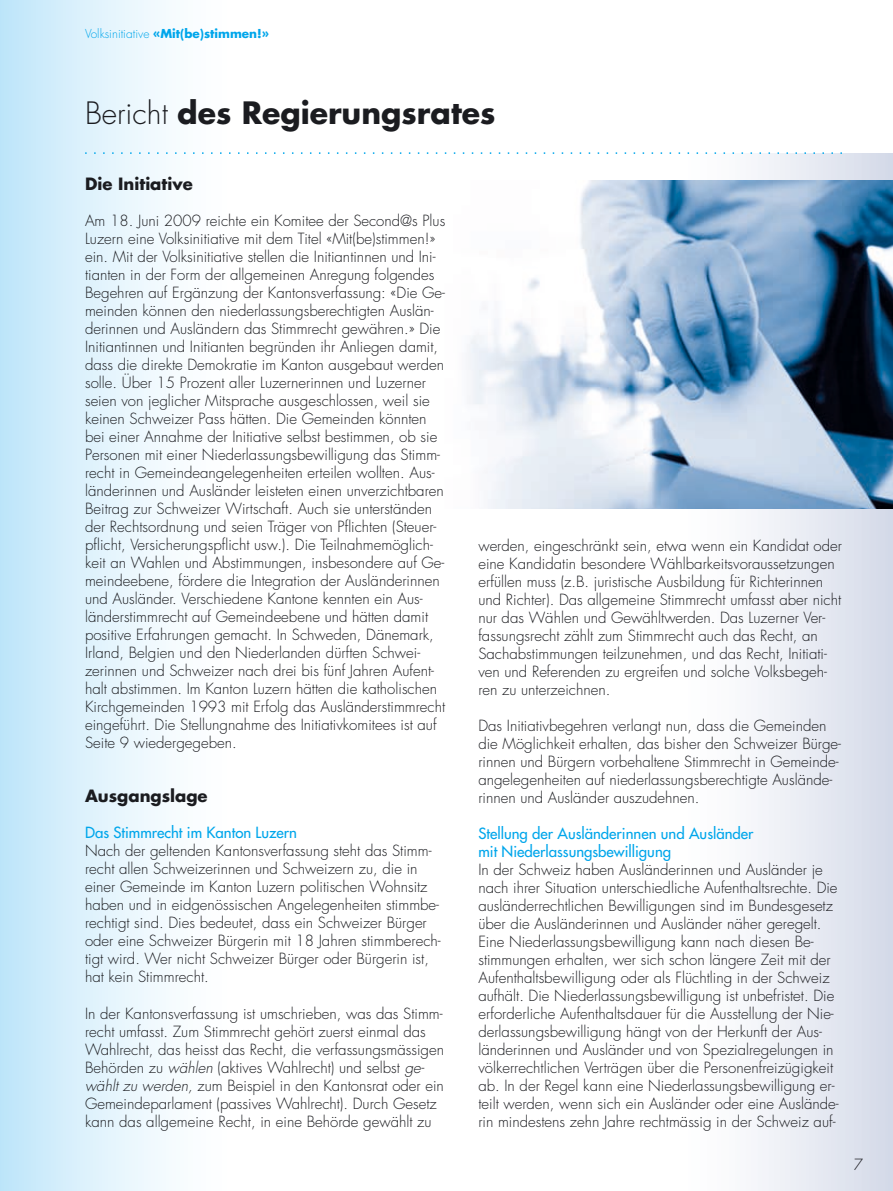
<style>
.page{position:relative;width:893px;height:1191px;background:#fff}
.page>*{position:absolute;margin:0;border:0;box-sizing:border-box;transform-origin:0 0}
.t1{font:700 30px "Futura";color:#1b1c20}
.t2{font:700 16.5px "Futura";color:#1b1c20}
.t3{font:300 15px/18px "Futura";color:#1b1c20}
.t4{font:15px/18px "Futura";color:#00a6eb}
.t5{font:700 12px "Futura";color:#00a6eb}
.s1{font-weight:300}
.s2{font-style:italic}
</style>
<div class="page">
<div style="left:0;top:0;width:246px;height:1191px;background:linear-gradient(to right,#c3e7fa,#fff)"></div>
<div style="left:665px;top:153px;width:228px;height:1038px;background:linear-gradient(to right,#fff,#d6dce9)"></div>
<svg style="left:85px;top:152px;width:757px;height:2px"></svg>
<img style="left:468px;top:180px;width:425px;height:328px">
<p class="t5" style="left:85px;top:25px;width:186px"><span class="s1">Volksinitiative</span> «Mit(be)stimmen!»</p>
<h1 class="t1" style="left:85px;top:92px;width:412px"><span class="s1">Bericht</span> des Regierungsrates</h1>
<p class="t2" style="left:85px;top:172px;width:109px">Die Initiative</p>
<p class="t3" style="left:85px;top:212px;width:362px">Am 18. Juni 2009 reichte ein Komitee der Second@s Plus Luzern eine Volksinitiative mit dem Titel «Mit(be)stimmen!» ein. Mit der Volksinitiative stellen die Initiantinnen und Ini&shy;tianten in der Form der allgemeinen Anregung folgendes Begehren auf Ergänzung der Kantonsverfassung: «Die Ge&shy;meinden können den niederlassungsberechtigten Auslän&shy;derinnen und Ausländern das Stimmrecht gewähren.» Die Initiantinnen und Initianten begründen ihr Anliegen damit, dass die direkte Demokratie im Kanton ausgebaut werden solle. Über 15 Prozent aller Luzernerinnen und Luzerner seien von jeglicher Mitsprache ausgeschlossen, weil sie keinen Schweizer Pass hätten. Die Gemeinden könnten bei einer Annahme der Initiative selbst bestimmen, ob sie Personen mit einer Niederlassungsbewilligung das Stimm&shy;recht in Gemeindeangelegenheiten erteilen wollten. Aus&shy;länderinnen und Ausländer leisteten einen unverzichtbaren Beitrag zur Schweizer Wirtschaft. Auch sie unterständen der Rechtsordnung und seien Träger von Pflichten (Steuer&shy;pflicht, Versicherungspflicht usw.). Die Teilnahmemöglich&shy;keit an Wahlen und Abstimmungen, insbesondere auf Ge&shy;meindeebene, fördere die Integration der Ausländerinnen und Ausländer. Verschiedene Kantone kennten ein Aus&shy;länderstimmrecht auf Gemeindeebene und hätten damit positive Erfahrungen gemacht. In Schweden, Dänemark, Irland, Belgien und den Niederlanden dürften Schwei&shy;zerinnen und Schweizer nach drei bis fünf Jahren Aufent&shy;halt abstimmen. Im Kanton Luzern hätten die katholischen Kirchgemeinden 1993 mit Erfolg das Ausländerstimmrecht eingeführt. Die Stellungnahme des Initiativkomitees ist auf Seite 9 wiedergegeben.</p>
<p class="t2" style="left:85px;top:784px;width:124px">Ausgangslage</p>
<p class="t4" style="left:85px;top:823px;width:214px">Das Stimmrecht im Kanton Luzern</p>
<p class="t3" style="left:85px;top:842px;width:357px">Nach der geltenden Kantonsverfassung steht das Stimm&shy;recht allen Schweizerinnen und Schweizern zu, die in einer Gemeinde im Kanton Luzern politischen Wohnsitz haben und in eidgenössischen Angelegenheiten stimmbe&shy;rechtigt sind. Dies bedeutet, dass ein Schweizer Bürger oder eine Schweizer Bürgerin mit 18 Jahren stimmberech&shy;tigt wird. Wer nicht Schweizer Bürger oder Bürgerin ist, hat kein Stimmrecht.</p>
<p class="t3" style="left:85px;top:1004px;width:360px">In der Kantonsverfassung ist umschrieben, was das Stimm&shy;recht umfasst. Zum Stimmrecht gehört zuerst einmal das Wahlrecht, das heisst das Recht, die verfassungsmässigen Behörden zu <span class="s2">wählen</span> (aktives Wahlrecht) und selbst <span class="s2">ge&shy;wählt zu werden,</span> zum Beispiel in den Kantonsrat oder ein Gemeindeparlament (passives Wahlrecht). Durch Gesetz kann das allgemeine Recht, in eine Behörde gewählt zu</p>
<p class="t3" style="left:478px;top:536px;width:365px">werden, eingeschränkt sein, etwa wenn ein Kandidat oder eine Kandidatin besondere Wählbarkeitsvoraussetzungen erfüllen muss (z.B. juristische Ausbildung für Richterinnen und Richter). Das allgemeine Stimmrecht umfasst aber nicht nur das Wählen und Gewähltwerden. Das Luzerner Ver&shy;fassungsrecht zählt zum Stimmrecht auch das Recht, an Sachabstimmungen teilzunehmen, und das Recht, Initiati&shy;ven und Referenden zu ergreifen und solche Volksbegeh&shy;ren zu unterzeichnen.</p>
<p class="t3" style="left:478px;top:716px;width:364px">Das Initiativbegehren verlangt nun, dass die Gemeinden die Möglichkeit erhalten, das bisher den Schweizer Bürge&shy;rinnen und Bürgern vorbehaltene Stimmrecht in Gemeinde&shy;angelegenheiten auf niederlassungsberechtigte Auslände&shy;rinnen und Ausländer auszudehnen.</p>
<p class="t4" style="left:478px;top:824px;width:277px">Stellung der Ausländerinnen und Ausländer mit Niederlassungsbewilligung</p>
<p class="t3" style="left:478px;top:860px;width:362px">In der Schweiz haben Ausländerinnen und Ausländer je nach ihrer Situation unterschiedliche Aufenthaltsrechte. Die ausländerrechtlichen Bewilligungen sind im Bundesgesetz über die Ausländerinnen und Ausländer näher geregelt.<br>Eine Niederlassungsbewilligung kann nach diesen Be&shy;stimmungen erhalten, wer sich schon längere Zeit mit der Aufenthaltsbewilligung oder als Flüchtling in der Schweiz aufhält. Die Niederlassungsbewilligung ist unbefristet. Die erforderliche Aufenthaltsdauer für die Ausstellung der Nie&shy;derlassungsbewilligung hängt von der Herkunft der Aus&shy;länderinnen und Ausländer und von Spezialregelungen in völkerrechtlichen Verträgen über die Personenfreizügigkeit ab. In der Regel kann eine Niederlassungsbewilligung er&shy;teilt werden, wenn sich ein Ausländer oder eine Auslände&shy;rin mindestens zehn Jahre rechtmässig in der Schweiz auf-</p>
<p class="t3" style="left:854px;top:1155px;width:11px">7</p>
</div>
